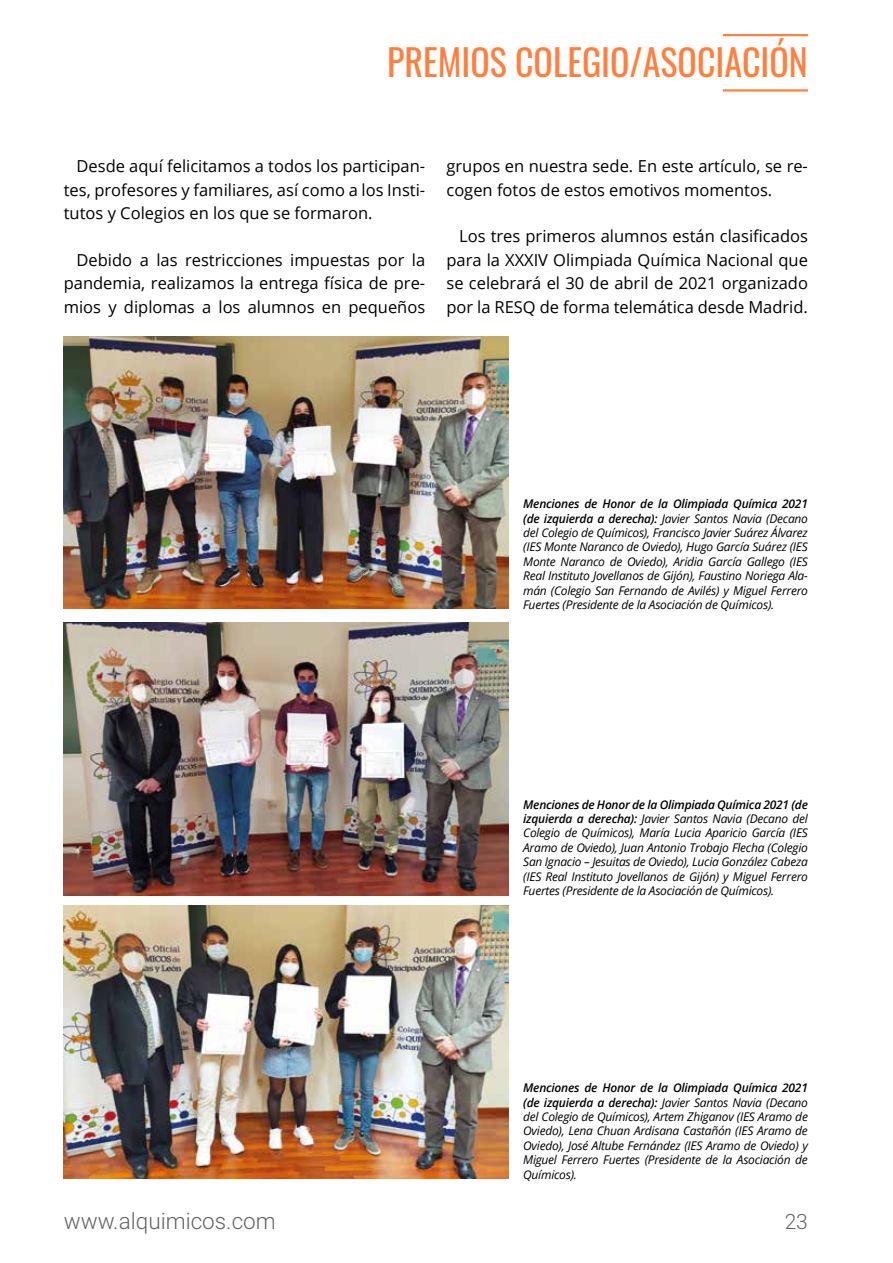
<style>
.page{position:relative;width:893px;height:1263px;background:#fff}
.page>*{position:absolute;margin:0;border:0;box-sizing:border-box;transform-origin:0 0}
.t1{font:36px "Oswald";color:#ff7f3f}
.t2{font:300 22.5px "Roboto";color:#646363}
.t3{font:300 21px "Roboto";color:#646363}
.t4{font:16.5px/23.4px "Open Sans";color:#000;text-align:justify}
.t5{font:italic 12px/14.4px "Open Sans";letter-spacing:-.02em;color:#000;text-align:justify}
.s1{font-weight:600}
</style>
<div class="page">
<hr style="left:723px;top:34px;width:85px;height:2px;background:#ff7f3f">
<hr style="left:723px;top:89px;width:85px;height:3px;background:#ff7f3f">
<img style="left:64px;top:336px;width:444px;height:273px">
<img style="left:64px;top:622px;width:444px;height:273px">
<img style="left:64px;top:906px;width:444px;height:272px">
<h1 class="t1" style="left:387px;top:30px;width:422px">PREMIOS COLEGIO/ASOCIACIÓN</h1>
<h3 class="t4" style="left:64px;top:154px;width:363px;text-indent:13px">Desde aquí felicitamos a todos los participan&shy;tes, profesores y familiares, así como a los Insti&shy;tutos y Colegios en los que se formaron.</h3>
<h3 class="t4" style="left:64px;top:248px;width:363px;text-indent:13px">Debido a las restricciones impuestas por la pandemia, realizamos la entrega física de pre&shy;mios y diplomas a los alumnos en pequeños</h3>
<h3 class="t4" style="left:446px;top:154px;width:363px">grupos en nuestra sede. En este artículo, se re&shy;cogen fotos de estos emotivos momentos.</h3>
<h3 class="t4" style="left:446px;top:224px;width:363px;text-indent:13px">Los tres primeros alumnos están clasificados para la XXXIV Olimpiada Química Nacional que se celebrará el 30 de abril de 2021 organizado por la RESQ de forma telemática desde Madrid.</h3>
<p class="t5" style="left:523px;top:496px;width:286px"><span class="s1">Menciones de Honor de la Olimpiada Química 2021 (de izquierda a derecha):</span> Javier Santos Navia (Decano del Colegio de Químicos), Francisco Javier Suárez Álvarez (IES Monte Naranco de Oviedo), Hugo García Suárez (IES Monte Naranco de Oviedo), Aridia García Gallego (IES Real Instituto Jovellanos de Gijón), Faustino Noriega Ala&shy;mán (Colegio San Fernando de Avilés) y Miguel Ferrero Fuertes (Presidente de la Asociación de Químicos).</p>
<p class="t5" style="left:523px;top:797px;width:286px"><span class="s1">Menciones de Honor de la Olimpiada Química 2021 (de izquierda a derecha):</span> Javier Santos Navia (Decano del Colegio de Químicos), María Lucia Aparicio García (IES Aramo de Oviedo), Juan Antonio Trobajo Flecha (Colegio San Ignacio – Jesuitas de Oviedo), Lucia González Cabeza (IES Real Instituto Jovellanos de Gijón) y Miguel Ferrero Fuertes (Presidente de la Asociación de Químicos).</p>
<p class="t5" style="left:523px;top:1080px;width:286px"><span class="s1">Menciones de Honor de la Olimpiada Química 2021 (de izquierda a derecha):</span> Javier Santos Navia (Decano del Colegio de Químicos), Artem Zhiganov (IES Aramo de Oviedo), Lena Chuan Ardisana Castañón (IES Aramo de Oviedo), José Altube Fernández (IES Aramo de Oviedo) y Miguel Ferrero Fuertes (Presidente de la Asociación de Químicos).</p>
<h2 class="t2" style="left:64px;top:1205px;width:213px">www.alquimicos.com</h2>
<h3 class="t3" style="left:785px;top:1207px;width:25px">23</h3>
</div>
